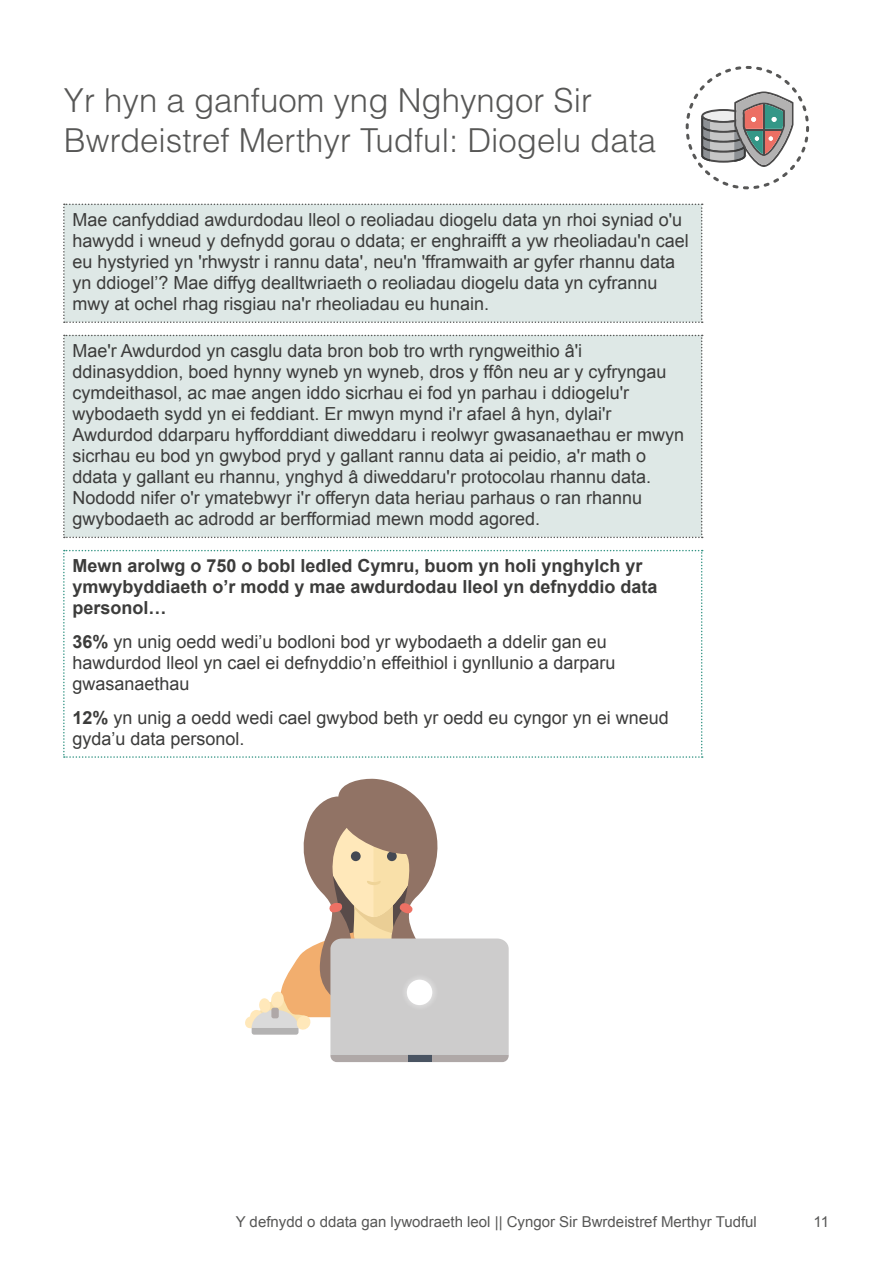
<style>
.page{position:relative;width:893px;height:1263px;background:#fff}
.page>*{position:absolute;margin:0;border:0;box-sizing:border-box;transform-origin:0 0}
.Grey_Heading{font:300 33px/39.6px "Helvetica LT Std";color:#575756}
.body{font:18px/21px "Arial";color:#3c3c3b}
.t1{font:700 18px/21px "Arial";color:#3c3c3b}
.t2{font:15px "Arial";color:#575756}
.s1{font-weight:700}
</style>
<div class="page">
<div style="left:63px;top:204px;width:640px;height:119px;background:#dee8e6"></div>
<div style="left:63px;top:335px;width:640px;height:203px;background:#dee8e6"></div>
<svg style="left:686px;top:66px;width:123px;height:123px"></svg>
<svg style="left:63px;top:550px;width:640px;height:208px"></svg>
<svg style="left:245px;top:779px;width:264px;height:283px"></svg>
<div style="left:271px;top:1008px;width:8px;height:10px;background:#afa8a7;border-radius:2px"></div>
<h2 class="Grey_Heading" style="left:64px;top:80px;width:594px">Yr hyn a ganfuom yng Nghyngor Sir<br>Bwrdeistref Merthyr Tudful: Diogelu data</h2>
<p class="body" style="left:72px;top:209px;width:618px">Mae canfyddiad awdurdodau lleol o reoliadau diogelu data yn rhoi syniad o'u hawydd i wneud y defnydd gorau o ddata; er enghraifft a yw rheoliadau'n cael eu hystyried yn 'rhwystr i rannu data', neu'n 'fframwaith ar gyfer rhannu data yn ddiogel’? Mae diffyg dealltwriaeth o reoliadau diogelu data yn cyfrannu mwy at ochel rhag risgiau na'r rheoliadau eu hunain.</p>
<p class="body" style="left:72px;top:340px;width:613px">Mae'r Awdurdod yn casglu data bron bob tro wrth ryngweithio â'i ddinasyddion, boed hynny wyneb yn wyneb, dros y ffôn neu ar y cyfryngau cymdeithasol, ac mae angen iddo sicrhau ei fod yn parhau i ddiogelu'r wybodaeth sydd yn ei feddiant. Er mwyn mynd i'r afael â hyn, dylai'r Awdurdod ddarparu hyfforddiant diweddaru i reolwyr gwasanaethau er mwyn sicrhau eu bod yn gwybod pryd y gallant rannu data ai peidio, a'r math o ddata y gallant eu rhannu, ynghyd â diweddaru'r protocolau rhannu data.<br>Nododd nifer o'r ymatebwyr i'r offeryn data heriau parhaus o ran rhannu gwybodaeth ac adrodd ar berfformiad mewn modd agored.</p>
<p class="t1" style="left:72px;top:556px;width:587px">Mewn arolwg o 750 o bobl ledled Cymru, buom yn holi ynghylch yr ymwybyddiaeth o’r modd y mae awdurdodau lleol yn defnyddio data personol…</p>
<p class="body" style="left:72px;top:631px;width:544px"><span class="s1">36%</span> yn unig oedd wedi’u bodloni bod yr wybodaeth a ddelir gan eu hawdurdod lleol yn cael ei defnyddio’n effeithiol i gynllunio a darparu gwasanaethau</p>
<p class="body" style="left:72px;top:707px;width:598px"><span class="s1">12%</span> yn unig a oedd wedi cael gwybod beth yr oedd eu cyngor yn ei wneud gyda’u data personol.</p>
<p class="t2" style="left:236px;top:1212px;width:523px">Y defnydd o ddata gan lywodraeth leol || Cyngor Sir Bwrdeistref Merthyr Tudful</p>
<p class="t2" style="left:814px;top:1212px;width:17px">11</p>
</div>
